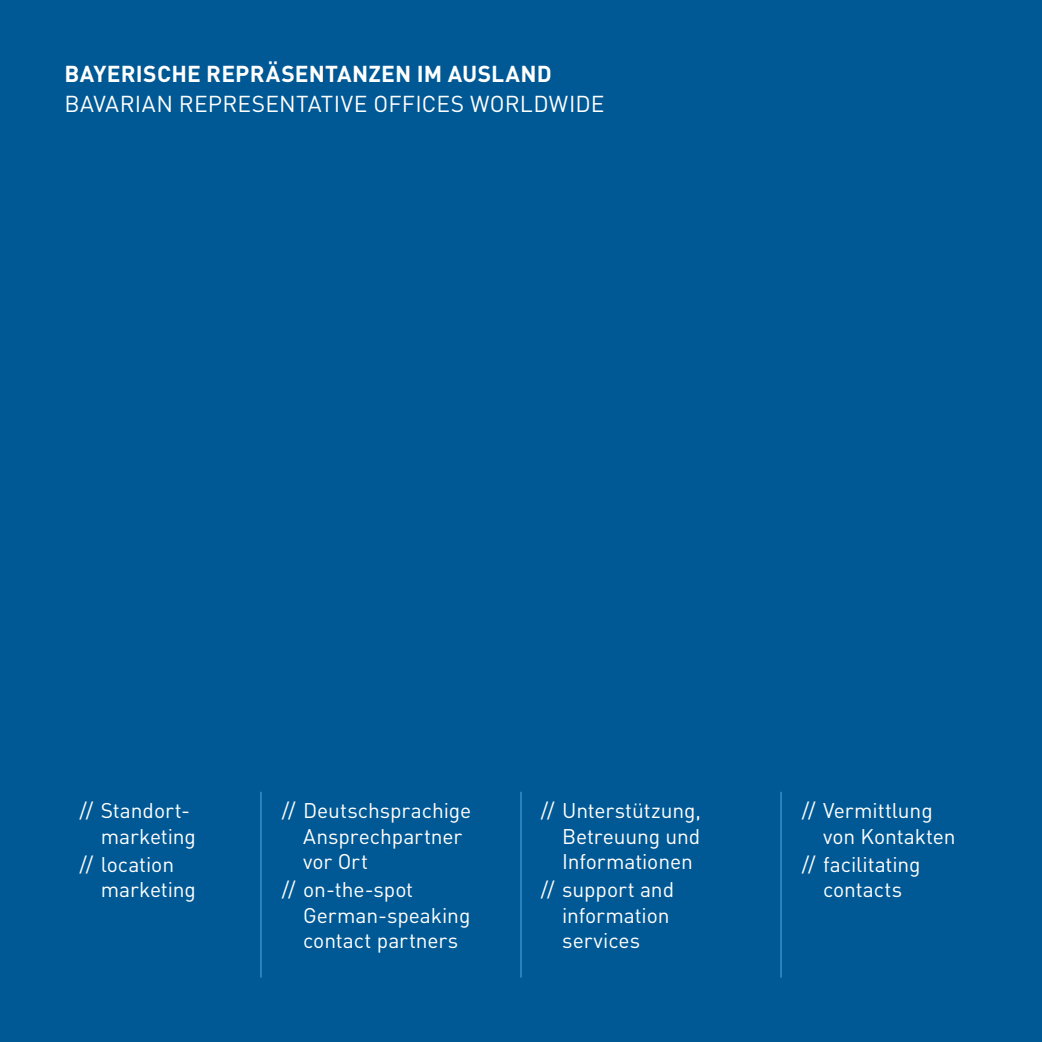
<style>
.page{position:relative;width:1042px;height:1042px;background:#005995}
.page>*{position:absolute;margin:0;border:0;box-sizing:border-box;transform-origin:0 0}
.t1{font:22.75px "DIN Pro";letter-spacing:.01em;color:#fff}
.t2{font:700 22.75px "DIN Pro";letter-spacing:.01em;color:#fff}
.t3{font:21px/25.2px "DIN Pro";letter-spacing:-.005em;color:#fff}
</style>
<div class="page">
<hr style="left:260px;top:792px;width:2px;height:185px;background:#3186c7">
<hr style="left:520px;top:792px;width:2px;height:185px;background:#3186c7">
<hr style="left:780px;top:792px;width:2px;height:185px;background:#3186c7">
<p class="t2" style="left:65px;top:55px;width:489px">BAYERISCHE REPRÄSENTANZEN IM AUSLAND</p>
<p class="t1" style="left:65px;top:86px;width:541px">BAVARIAN REPRESENTATIVE OFFICES WORLDWIDE</p>
<p class="t3" style="left:79px;top:796px;width:118px;text-align:right">// Standort&shy;marketing</p>
<p class="t3" style="left:101px;top:850px;width:97px;text-indent:-21px">// location marketing</p>
<p class="t3" style="left:303px;top:796px;width:170px;text-indent:-21px">// Deutschsprachige<br>Ansprechpartner vor Ort</p>
<p class="t3" style="left:303px;top:875px;width:169px;text-indent:-21px">// on-the-spot<br>German-speaking contact partners</p>
<p class="t3" style="left:562px;top:796px;width:140px;text-align:justify;text-indent:-21px">// Unterstützung, Betreuung und Informationen</p>
<p class="t3" style="left:562px;top:875px;width:113px;text-indent:-21px">// support and information services</p>
<p class="t3" style="left:823px;top:796px;width:134px;text-indent:-21px">// Vermittlung von Kontakten</p>
<p class="t3" style="left:802px;top:850px;width:120px;text-align:center">// facilitating contacts</p>
</div>
